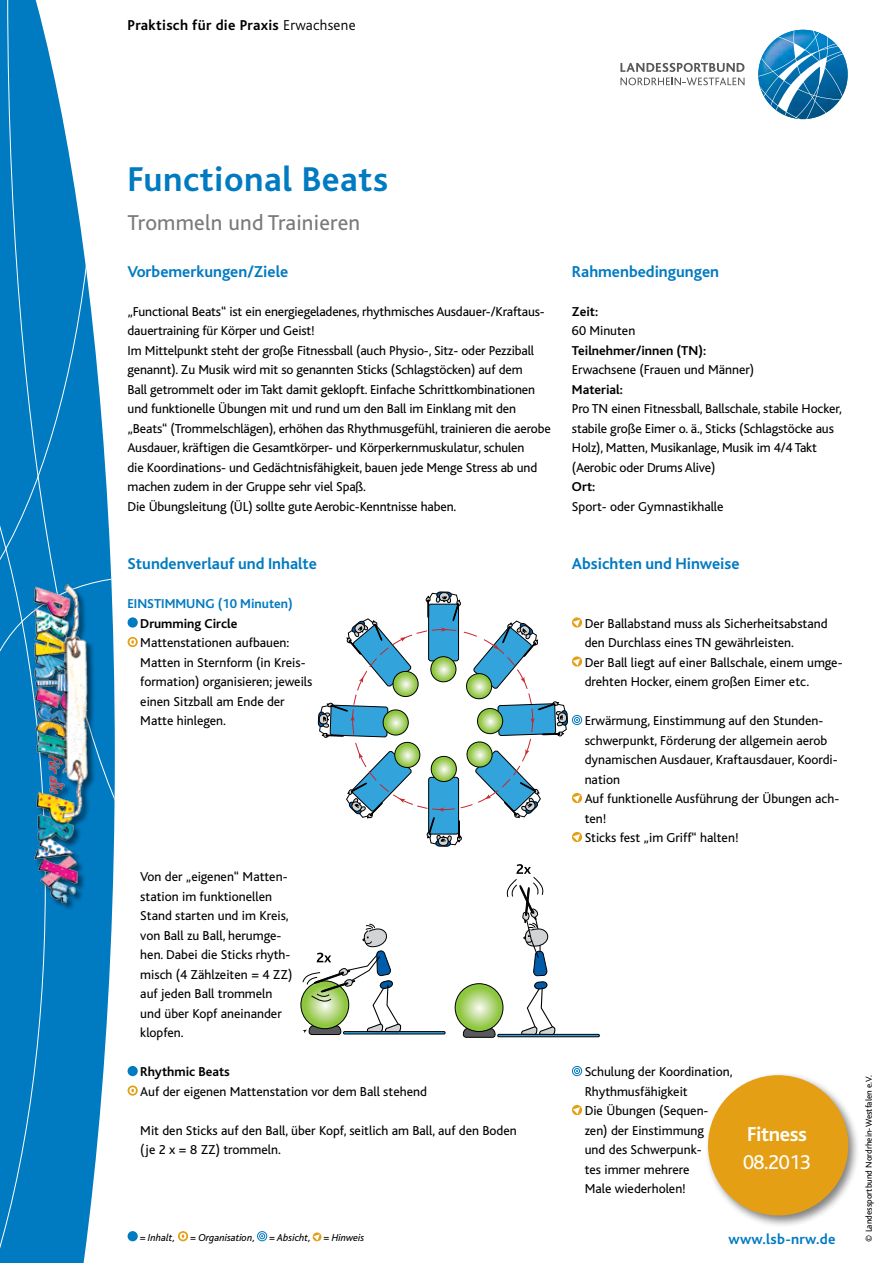
<style>
.page{position:relative;width:893px;height:1263px;background:#fff}
.page>*{position:absolute;margin:0;border:0;box-sizing:border-box;transform-origin:0 0}
.t1{font:700 36px "Bliss";letter-spacing:.015em;color:#007ac1}
.t2{font:22.5px "Bliss";letter-spacing:.01em;color:#797a7d}
.t3{font:700 21px "Bliss";letter-spacing:-.02em;color:#fff}
.t4{font:21px "Bliss";letter-spacing:-.02em;color:#fff}
.t5{font:700 16.5px "Bliss";color:#007ac1}
.t6{font:700 15px "Bliss";letter-spacing:.02em;color:#000}
.t7{font:700 15px "Bliss";letter-spacing:.02em;color:#007ac1}
.t8{font:13.5px/19.5px "Bliss";color:#000}
.t9{font:700 13.5px "Bliss";color:#000}
.t10{font:700 13.5px "Bliss";color:#007ac1}
.t11{font:italic 10.5px "Bliss";color:#000}
.t12{font:9px "Bliss";color:#000}
.s1{font-weight:300}
</style>
<div class="page">
<div style="left:128px;top:617px;width:10px;height:11px;background:#007ac1;border-radius:50%"></div>
<svg style="left:128px;top:637px;width:10px;height:10px"></svg>
<svg style="left:129px;top:639px;width:7px;height:6px"></svg>
<div style="left:128px;top:1066px;width:10px;height:10px;background:#007ac1;border-radius:50%"></div>
<svg style="left:128px;top:1085px;width:10px;height:11px"></svg>
<svg style="left:129px;top:1087px;width:7px;height:7px"></svg>
<svg style="left:620px;top:63px;width:124px;height:9px"></svg>
<svg style="left:620px;top:78px;width:124px;height:7px"></svg>
<svg style="left:758px;top:30px;width:90px;height:89px"></svg>
<svg style="left:572px;top:1066px;width:10px;height:10px"></svg>
<svg style="left:572px;top:1105px;width:11px;height:11px"></svg>
<svg style="left:0;top:0;width:90px;height:301px"></svg>
<svg style="left:0;top:301px;width:115px;height:962px;background:#1e89c8"></svg>
<div style="left:35px;top:585px;width:61px;height:324px;background:#000;opacity:.5"></div>
<img style="left:26px;top:574px;width:62px;height:335px">
<div style="left:704px;top:1071px;width:157px;height:157px;background:#000;opacity:.5"></div>
<div style="left:709px;top:1076px;width:138px;height:138px;background:#e49f15;border-radius:50%"></div>
<div style="left:128px;top:1231px;width:10px;height:10px;background:#007ac1;border-radius:50%"></div>
<svg style="left:178px;top:1231px;width:10px;height:10px"></svg>
<svg style="left:180px;top:1233px;width:6px;height:6px"></svg>
<svg style="left:257px;top:1231px;width:10px;height:10px"></svg>
<svg style="left:312px;top:1232px;width:10px;height:10px"></svg>
<svg style="left:318px;top:592px;width:265px;height:254px"></svg>
<div style="left:343px;top:1031px;width:102px;height:3px;border:1px solid #000"></div>
<div style="left:497px;top:1034px;width:103px;height:3px;border:1px solid #000"></div>
<svg style="left:462px;top:1027px;width:34px;height:11px"></svg>
<svg style="left:455px;top:984px;width:48px;height:47px;background:#a5cd6b"></svg>
<div style="left:455px;top:983px;width:48px;height:49px;border:1px solid #000;border-radius:50%"></div>
<svg style="left:302px;top:923px;width:100px;height:112px"></svg>
<svg style="left:505px;top:864px;width:51px;height:171px"></svg>
<p class="t6" style="left:128px;top:18px;width:230px">Praktisch für die Praxis <span class="s1">Erwachsene</span></p>
<h1 class="t1" style="left:128px;top:160px;width:262px">Functional Beats</h1>
<h2 class="t2" style="left:128px;top:210px;width:234px">Trommeln und Trainieren</h2>
<p class="t5" style="left:128px;top:263px;width:162px">Vorbemerkungen/Ziele</p>
<p class="t8" style="left:128px;top:302px;width:425px">„Functional Beats“ ist ein energiegeladenes, rhythmisches Ausdauer-/Kraftaus&shy;dauertraining für Körper und Geist!<br>Im Mittelpunkt steht der große Fitnessball (auch Physio-, Sitz- oder Pezziball genannt). Zu Musik wird mit so genannten Sticks (Schlagstöcken) auf dem<br>Ball getrommelt oder im Takt damit geklopft. Einfache Schrittkombinationen und funktionelle Übungen mit und rund um den Ball im Einklang mit den „Beats“ (Trommelschlägen), erhöhen das Rhythmusgefühl, trainieren die aerobe Ausdauer, kräftigen die Gesamtkörper- und Körperkernmuskulatur, schulen<br>die Koordinations- und Gedächtnisfähigkeit, bauen jede Menge Stress ab und machen zudem in der Gruppe sehr viel Spaß.<br>Die Übungsleitung (ÜL) sollte gute Aerobic-Kenntnisse haben.</p>
<p class="t5" style="left:128px;top:555px;width:191px">Stundenverlauf und Inhalte</p>
<p class="t10" style="left:128px;top:597px;width:167px">EINSTIMMUNG (10 Minuten)</p>
<p class="t9" style="left:140px;top:616px;width:99px">Drumming Circle</p>
<p class="t8" style="left:140px;top:633px;width:174px">Mattenstationen aufbauen:<br>Matten in Sternform (in Kreis&shy;formation) organisieren; jeweils einen Sitzball am Ende der<br>Matte hinlegen.</p>
<p class="t8" style="left:140px;top:867px;width:154px">Von der „eigenen“ Matten&shy;station im funktionellen<br>Stand starten und im Kreis, von Ball zu Ball, herumge&shy;hen. Dabei die Sticks rhyth&shy;misch (4 Zählzeiten = 4 ZZ) auf jeden Ball trommeln und über Kopf aneinander klopfen.</p>
<p class="t9" style="left:140px;top:1065px;width:91px">Rhythmic Beats</p>
<p class="t8" style="left:140px;top:1082px;width:288px">Auf der eigenen Mattenstation vor dem Ball stehend</p>
<p class="t8" style="left:140px;top:1121px;width:378px">Mit den Sticks auf den Ball, über Kopf, seitlich am Ball, auf den Boden (je 2 x = 8 ZZ) trommeln.</p>
<p class="t11" style="left:140px;top:1232px;width:37px">= Inhalt,</p>
<p class="t11" style="left:190px;top:1232px;width:67px">= Organisation,</p>
<p class="t11" style="left:269px;top:1232px;width:96px">= Absicht, = Hinweis</p>
<p class="t5" style="left:572px;top:263px;width:149px">Rahmenbedingungen</p>
<p class="t9" style="left:572px;top:304px;width:28px">Zeit:</p>
<p class="t8" style="left:572px;top:321px;width:65px">60 Minuten</p>
<p class="t9" style="left:572px;top:343px;width:136px">Teilnehmer/innen (TN):</p>
<p class="t8" style="left:572px;top:360px;width:184px">Erwachsene (Frauen und Männer)</p>
<p class="t9" style="left:572px;top:382px;width:53px">Material:</p>
<p class="t8" style="left:572px;top:399px;width:272px">Pro TN einen Fitnessball, Ballschale, stabile Hocker, stabile große Eimer o. ä., Sticks (Schlagstöcke aus Holz), Matten, Musikanlage, Musik im 4/4 Takt (Aerobic oder Drums Alive)</p>
<p class="t9" style="left:572px;top:480px;width:25px">Ort:</p>
<p class="t8" style="left:572px;top:497px;width:153px">Sport- oder Gymnastikhalle</p>
<p class="t5" style="left:572px;top:555px;width:169px">Absichten und Hinweise</p>
<p class="t8" style="left:585px;top:614px;width:259px">Der Ballabstand muss als Sicherheitsabstand den Durchlass eines TN gewährleisten.<br>Der Ball liegt auf einer Ballschale, einem umge&shy;drehten Hocker, einem großen Eimer etc.</p>
<p class="t8" style="left:585px;top:711px;width:256px">Erwärmung, Einstimmung auf den Stunden&shy;schwerpunkt, Förderung der allgemein aerob dynamischen Ausdauer, Kraftausdauer, Koordi&shy;nation<br>Auf funktionelle Ausführung der Übungen ach&shy;ten!<br>Sticks fest „im Griff“ halten!</p>
<p class="t8" style="left:585px;top:1062px;width:149px">Schulung der Koordination,<br>Rhythmusfähigkeit<br>Die Übungen (Sequen&shy;zen) der Einstimmung<br>und des Schwerpunk-<br>tes immer mehrere<br>Male wiederholen!</p>
<h3 class="t3" style="left:747px;top:1123px;width:61px">Fitness</h3>
<h3 class="t4" style="left:743px;top:1151px;width:69px">08.2013</h3>
<p class="t7" style="left:728px;top:1231px;width:109px">www.lsb-nrw.de</p>
<p class="t12" style="left:864px;top:1242px;width:168px;rotate:-90deg">© Landessportbund Nordrhein-Westfalen e.V.</p>
</div>
